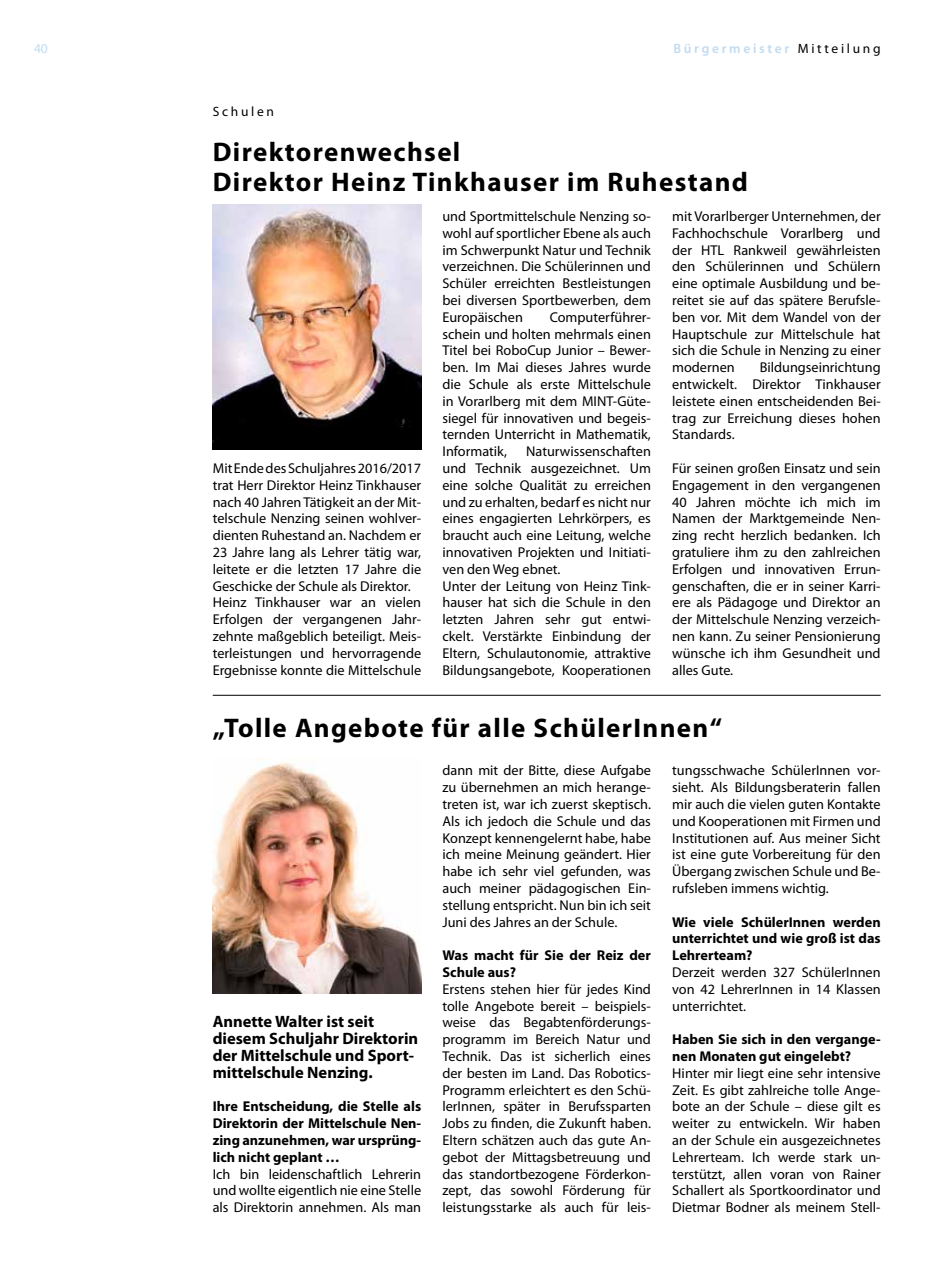
<style>
.page{position:relative;width:936px;height:1263px;background:#fff}
.page>*{position:absolute;margin:0;border:0;box-sizing:border-box;transform-origin:0 0}
.t1{font:700 27px/30.6px "Myriad Pro";letter-spacing:.05em;color:#000}
.t2{font:700 16.5px/16.8px "Myriad Pro";color:#000}
.t3{font:14.25px/16.8px "Myriad Pro";color:#000;text-align:justify}
.t4{font:700 14.25px/16.8px "Myriad Pro";color:#000;text-align:justify}
.t5{font:600 13.5px "Myriad Pro";letter-spacing:.2em;color:#c0dbf2}
.t6{font:13.5px "Myriad Pro";letter-spacing:.2em;color:#000}
.t7{font:13.5px "Myriad Pro";color:#c0dbf2}
.s1{font-weight:400;color:#000}
</style>
<div class="page">
<img style="left:213px;top:204px;width:208px;height:246px">
<img style="left:213px;top:758px;width:208px;height:236px">
<hr style="left:213px;top:695px;width:667px;height:1px;background:#000">
<p class="t7" style="left:34px;top:41px;width:15px">40</p>
<p class="t5" style="left:673px;top:41px;width:209px">Bürgermeister <span class="s1">Mitteilung</span></p>
<p class="t6" style="left:213px;top:105px;width:63px">Schulen</p>
<h1 class="t1" style="left:213px;top:137px;width:536px">Direktorenwechsel<br>Direktor Heinz Tinkhauser im Ruhestand</h1>
<p class="t3" style="left:213px;top:460px;width:210px;text-align:left">Mit Ende des Schuljahres 2016/2017 trat Herr Direktor Heinz Tinkhauser nach 40 Jahren Tätigkeit an der Mit&shy;telschule Nenzing seinen wohlver&shy;dienten Ruhestand an. Nachdem er 23 Jahre lang als Lehrer tätig war, leitete er die letzten 17 Jahre die Geschicke der Schule als Direktor.<br>Heinz Tinkhauser war an vielen Erfolgen der vergangenen Jahr&shy;zehnte maßgeblich beteiligt. Meis&shy;terleistungen und hervorragende Ergebnisse konnte die Mittelschule</p>
<p class="t3" style="left:442px;top:208px;width:210px">und Sportmittelschule Nenzing so&shy;wohl auf sportlicher Ebene als auch im Schwerpunkt Natur und Technik verzeichnen. Die Schülerinnen und Schüler erreichten Bestleistungen bei diversen Sportbewerben, dem Europäischen</p>
<p class="t3" style="left:442px;top:309px;width:210px;text-indent:107px">Computerführer&shy;schein und holten mehrmals einen Titel bei RoboCup Junior – Bewer&shy;ben. Im Mai dieses Jahres wurde die Schule als erste Mittelschule in Vorarlberg mit dem MINT-Güte&shy;siegel für innovativen und begeis&shy;ternden Unterricht in Mathematik, Informatik,</p>
<p class="t3" style="left:442px;top:443px;width:210px;text-align:left;text-indent:84px">Naturwissenschaften und Technik ausgezeichnet. Um eine solche Qualität zu erreichen und zu erhalten, bedarf es nicht nur eines engagierten Lehrkörpers, es braucht auch eine Leitung, welche innovativen Projekten und Initiati&shy;ven den Weg ebnet.<br>Unter der Leitung von Heinz Tink&shy;hauser hat sich die Schule in den letzten Jahren sehr gut entwi&shy;ckelt. Verstärkte Einbindung der<br>Eltern, Schulautonomie, attraktive<br>Bildungsangebote, Kooperationen</p>
<p class="t3" style="left:672px;top:208px;width:210px">mit Vorarlberger Unternehmen, der Fachhochschule Vorarlberg und der HTL Rankweil gewährleisten den Schülerinnen und Schülern eine optimale Ausbildung und be&shy;reitet sie auf das spätere Berufsle&shy;ben vor. Mit dem Wandel von der Hauptschule zur Mittelschule hat sich die Schule in Nenzing zu einer modernen</p>
<p class="t3" style="left:672px;top:359px;width:210px;text-indent:87px">Bildungseinrichtung entwickelt. Direktor Tinkhauser leistete einen entscheidenden Bei&shy;trag zur Erreichung dieses hohen Standards.</p>
<p class="t3" style="left:672px;top:460px;width:210px">Für seinen großen Einsatz und sein Engagement in den vergangenen 40 Jahren möchte ich mich im Namen der Marktgemeinde Nen&shy;zing recht herzlich bedanken. Ich gratuliere ihm zu den zahlreichen Erfolgen und innovativen Errun&shy;genschaften, die er in seiner Karri&shy;ere als Pädagoge und Direktor an der Mittelschule Nenzing verzeich&shy;nen kann. Zu seiner Pensionierung wünsche ich ihm Gesundheit und alles Gute.</p>
<h1 class="t1" style="left:213px;top:713px;width:510px">„Tolle Angebote für alle SchülerInnen“</h1>
<p class="t2" style="left:213px;top:1014px;width:207px">Annette Walter ist seit diesem Schuljahr Direktorin der Mittelschule und Sport&shy;mittelschule Nenzing.</p>
<p class="t4" style="left:213px;top:1098px;width:210px">Ihre Entscheidung, die Stelle als Direktorin der Mittelschule Nen&shy;zing anzunehmen, war ursprüng&shy;lich nicht geplant …</p>
<p class="t3" style="left:213px;top:1166px;width:210px">Ich bin leidenschaftlich Lehrerin und wollte eigentlich nie eine Stelle als Direktorin annehmen. Als man</p>
<p class="t3" style="left:442px;top:762px;width:210px">dann mit der Bitte, diese Aufgabe zu übernehmen an mich herange&shy;treten ist, war ich zuerst skeptisch.<br>Als ich jedoch die Schule und das Konzept kennengelernt habe, habe ich meine Meinung geändert. Hier habe ich sehr viel gefunden, was auch meiner pädagogischen Ein&shy;stellung entspricht. Nun bin ich seit Juni des Jahres an der Schule.</p>
<p class="t4" style="left:442px;top:947px;width:210px">Was macht für Sie der Reiz der<br>Schule aus?</p>
<p class="t3" style="left:442px;top:981px;width:210px">Erstens stehen hier für jedes Kind tolle Angebote bereit – beispiels&shy;weise das Begabtenförderungs&shy;programm im Bereich Natur und Technik. Das ist sicherlich eines der besten im Land. Das Robotics-Programm erleichtert es den Schü&shy;lerInnen, später in Berufssparten Jobs zu finden, die Zukunft haben.<br>Eltern schätzen auch das gute An&shy;gebot der Mittagsbetreuung und das standortbezogene Förderkon&shy;zept, das sowohl Förderung für leistungsstarke als auch für leis-</p>
<p class="t3" style="left:672px;top:762px;width:210px">tungsschwache SchülerInnen vor&shy;sieht. Als Bildungsberaterin fallen mir auch die vielen guten Kontakte und Kooperationen mit Firmen und Institutionen auf. Aus meiner Sicht ist eine gute Vorbereitung für den Übergang zwischen Schule und Be&shy;rufsleben immens wichtig.</p>
<p class="t4" style="left:672px;top:914px;width:210px">Wie viele SchülerInnen werden unterrichtet und wie groß ist das Lehrerteam?</p>
<p class="t3" style="left:672px;top:964px;width:210px">Derzeit werden 327 SchülerInnen von 42 LehrerInnen in 14 Klassen unterrichtet.</p>
<p class="t4" style="left:672px;top:1031px;width:210px">Haben Sie sich in den vergange&shy;nen Monaten gut eingelebt?</p>
<p class="t3" style="left:672px;top:1065px;width:210px">Hinter mir liegt eine sehr intensive Zeit. Es gibt zahlreiche tolle Ange&shy;bote an der Schule – diese gilt es weiter zu entwickeln. Wir haben an der Schule ein ausgezeichnetes Lehrerteam. Ich werde stark un&shy;terstützt, allen voran von Rainer Schallert als Sportkoordinator und Dietmar Bodner als meinem Stell-</p>
</div>
